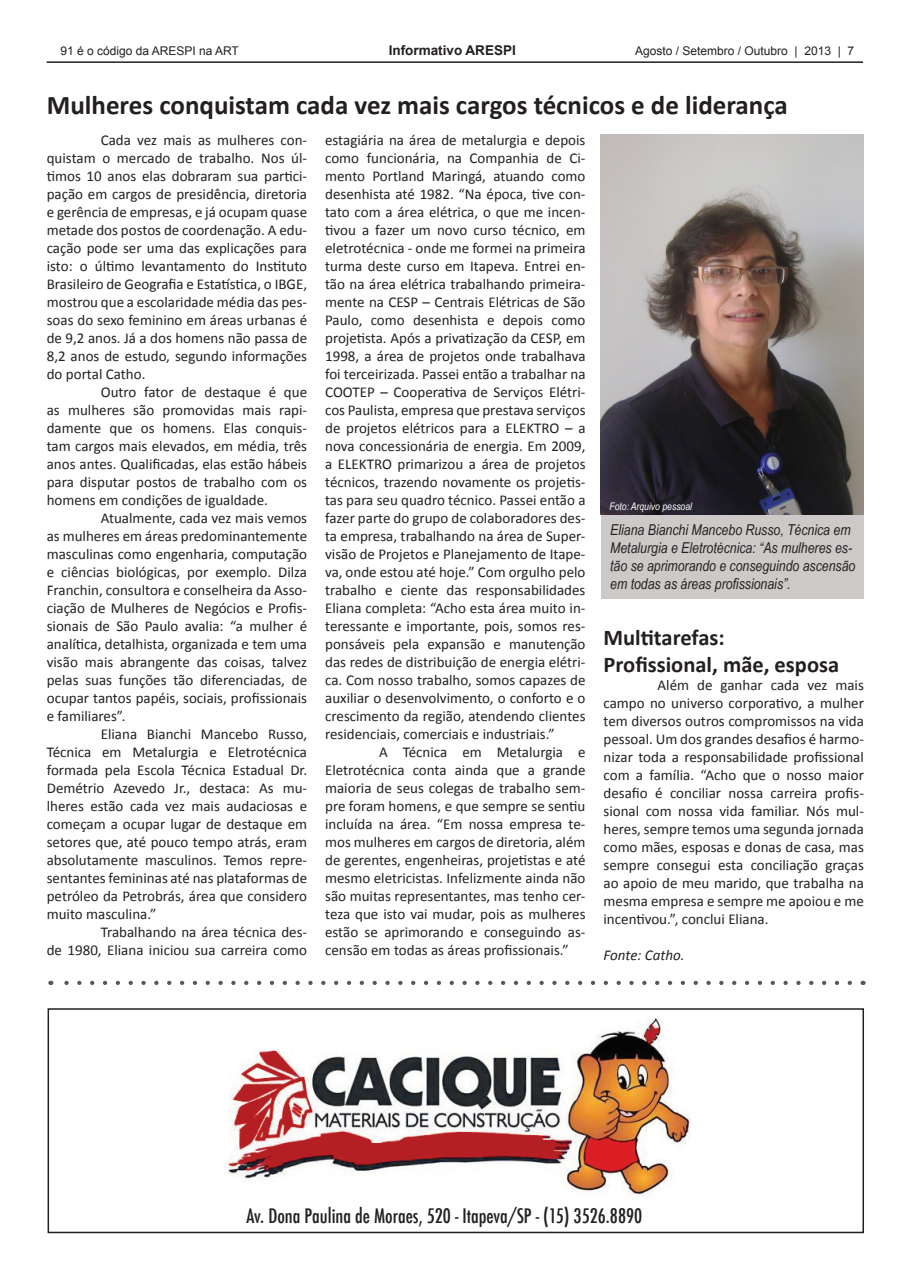
<style>
.page{position:relative;width:910px;height:1280px;background:#fff}
.page>*{position:absolute;margin:0;border:0;box-sizing:border-box;transform-origin:0 0}
.t1{font:700 27px "Calibri";color:#231f20}
.t2{font:700 22.5px/27px "Calibri";color:#231f20}
.t3{font:500 condensed 19.5px "Futura";color:#231f20}
.t4{font:15px/18px "Calibri";color:#231f20;text-align:justify}
.t5{font:italic 15px/18px "Arial Narrow";color:#231f20}
.t6{font:italic 15px "Calibri";color:#231f20}
.t7{font:700 13.5px "Arial";color:#231f20}
.t8{font:12px "Arial";color:#231f20}
.t9{font:italic 10.5px "Arial Narrow";color:#fff}
</style>
<div class="page">
<hr style="left:47px;top:61px;width:816px;height:2px;background:#231f20">
<svg style="left:64px;top:981px;width:786px;height:4px"></svg>
<div style="left:602px;top:515px;width:262px;height:84px;background:#cdc9c8"></div>
<img style="left:600px;top:134px;width:264px;height:381px">
<img style="left:227px;top:1018px;width:464px;height:177px">
<div style="left:48px;top:1008px;width:816px;height:225px;border:2px solid #231f20"></div>
<p class="t8" style="left:60px;top:42px;width:180px">91 é o código da ARESPI na ART</p>
<p class="t7" style="left:389px;top:41px;width:129px">Informativo ARESPI</p>
<p class="t8" style="left:635px;top:42px;width:221px">Agosto / Setembro / Outubro | 2013 | 7</p>
<h1 class="t1" style="left:47px;top:88px;width:742px">Mulheres conquistam cada vez mais cargos técnicos e de liderança</h1>
<p class="t4" style="left:47px;top:131px;width:262px;text-indent:54px">Cada vez mais as mulheres con&shy;quistam o mercado de trabalho. Nos úl&shy;timos 10 anos elas dobraram sua partici&shy;pação em cargos de presidência, diretoria e gerência de empresas, e já ocupam quase metade dos postos de coordenação. A edu&shy;cação pode ser uma das explicações para isto: o último levantamento do Instituto Brasileiro de Geografia e Estatística, o IBGE, mostrou que a escolaridade média das pes&shy;soas do sexo feminino em áreas urbanas é de 9,2 anos. Já a dos homens não passa de 8,2 anos de estudo, segundo informações do portal Catho.</p>
<p class="t4" style="left:47px;top:383px;width:262px;text-indent:54px">Outro fator de destaque é que as mulheres são promovidas mais rapi&shy;damente que os homens. Elas conquis&shy;tam cargos mais elevados, em média, três anos antes. Qualificadas, elas estão hábeis para disputar postos de trabalho com os homens em condições de igualdade.</p>
<p class="t4" style="left:47px;top:509px;width:262px;text-indent:54px">Atualmente, cada vez mais vemos as mulheres em áreas predominantemente masculinas como engenharia, computação e ciências biológicas, por exemplo. Dilza Franchin, consultora e conselheira da Asso&shy;ciação de Mulheres de Negócios e Profis&shy;sionais de São Paulo avalia: “a mulher é analítica, detalhista, organizada e tem uma visão mais abrangente das coisas, talvez pelas suas funções tão diferenciadas, de ocupar tantos papéis, sociais, profissionais e familiares”.</p>
<p class="t4" style="left:47px;top:725px;width:262px;text-indent:54px">Eliana Bianchi Mancebo Russo, Técnica em Metalurgia e Eletrotécnica formada pela Escola Técnica Estadual Dr.<br>Demétrio Azevedo Jr., destaca: As mu&shy;lheres estão cada vez mais audaciosas e começam a ocupar lugar de destaque em setores que, até pouco tempo atrás, eram absolutamente masculinos. Temos repre&shy;sentantes femininas até nas plataformas de petróleo da Petrobrás, área que considero muito masculina.”</p>
<p class="t4" style="left:47px;top:923px;width:262px;text-align:right">Trabalhando na área técnica des-<br>de 1980, Eliana iniciou sua carreira como</p>
<p class="t4" style="left:325px;top:131px;width:262px">estagiária na área de metalurgia e depois como funcionária, na Companhia de Ci&shy;mento Portland Maringá, atuando como desenhista até 1982. “Na época, tive con&shy;tato com a área elétrica, o que me incen&shy;tivou a fazer um novo curso técnico, em eletrotécnica - onde me formei na primeira turma deste curso em Itapeva. Entrei en&shy;tão na área elétrica trabalhando primeira&shy;mente na CESP – Centrais Elétricas de São Paulo, como desenhista e depois como projetista. Após a privatização da CESP, em 1998, a área de projetos onde trabalhava foi terceirizada. Passei então a trabalhar na COOTEP – Cooperativa de Serviços Elétri&shy;cos Paulista, empresa que prestava serviços de projetos elétricos para a ELEKTRO – a nova concessionária de energia. Em 2009, a ELEKTRO primarizou a área de projetos técnicos, trazendo novamente os projetis&shy;tas para seu quadro técnico. Passei então a fazer parte do grupo de colaboradores des&shy;ta empresa, trabalhando na área de Super&shy;visão de Projetos e Planejamento de Itape&shy;va, onde estou até hoje.” Com orgulho pelo trabalho e ciente das responsabilidades Eliana completa: “Acho esta área muito in&shy;teressante e importante, pois, somos res&shy;ponsáveis pela expansão e manutenção das redes de distribuição de energia elétri&shy;ca. Com nosso trabalho, somos capazes de auxiliar o desenvolvimento, o conforto e o crescimento da região, atendendo clientes residenciais, comerciais e industriais.”</p>
<p class="t4" style="left:325px;top:743px;width:262px;text-indent:54px">A Técnica em Metalurgia e Eletrotécnica conta ainda que a grande maioria de seus colegas de trabalho sem&shy;pre foram homens, e que sempre se sentiu incluída na área. “Em nossa empresa te&shy;mos mulheres em cargos de diretoria, além de gerentes, engenheiras, projetistas e até mesmo eletricistas. Infelizmente ainda não são muitas representantes, mas tenho cer&shy;teza que isto vai mudar, pois as mulheres estão se aprimorando e conseguindo as&shy;censão em todas as áreas profissionais.”</p>
<p class="t9" style="left:609px;top:499px;width:84px">Foto: Arquivo pessoal</p>
<p class="t5" style="left:610px;top:521px;width:247px">Eliana Bianchi Mancebo Russo, Técnica em Metalurgia e Eletrotécnica: “As mulheres es&shy;tão se aprimorando e conseguindo ascensão em todas as áreas profissionais”.</p>
<h2 class="t2" style="left:603px;top:624px;width:237px">Multitarefas:<br>Profissional, mãe, esposa</h2>
<p class="t4" style="left:603px;top:676px;width:262px;text-indent:54px">Além de ganhar cada vez mais campo no universo corporativo, a mulher tem diversos outros compromissos na vida pessoal. Um dos grandes desafios é harmo&shy;nizar toda a responsabilidade profissional com a família. “Acho que o nosso maior desafio é conciliar nossa carreira profis&shy;sional com nossa vida familiar. Nós mul&shy;heres, sempre temos uma segunda jornada como mães, esposas e donas de casa, mas sempre consegui esta conciliação graças ao apoio de meu marido, que trabalha na mesma empresa e sempre me apoiou e me incentivou.”, conclui Eliana.</p>
<p class="t6" style="left:603px;top:945px;width:83px">Fonte: Catho.</p>
<h3 class="t3" style="left:246px;top:1203px;width:397px">Av. Dona Paulina de Moraes, 520 - Itapeva/SP - (15) 3526.8890</h3>
</div>
